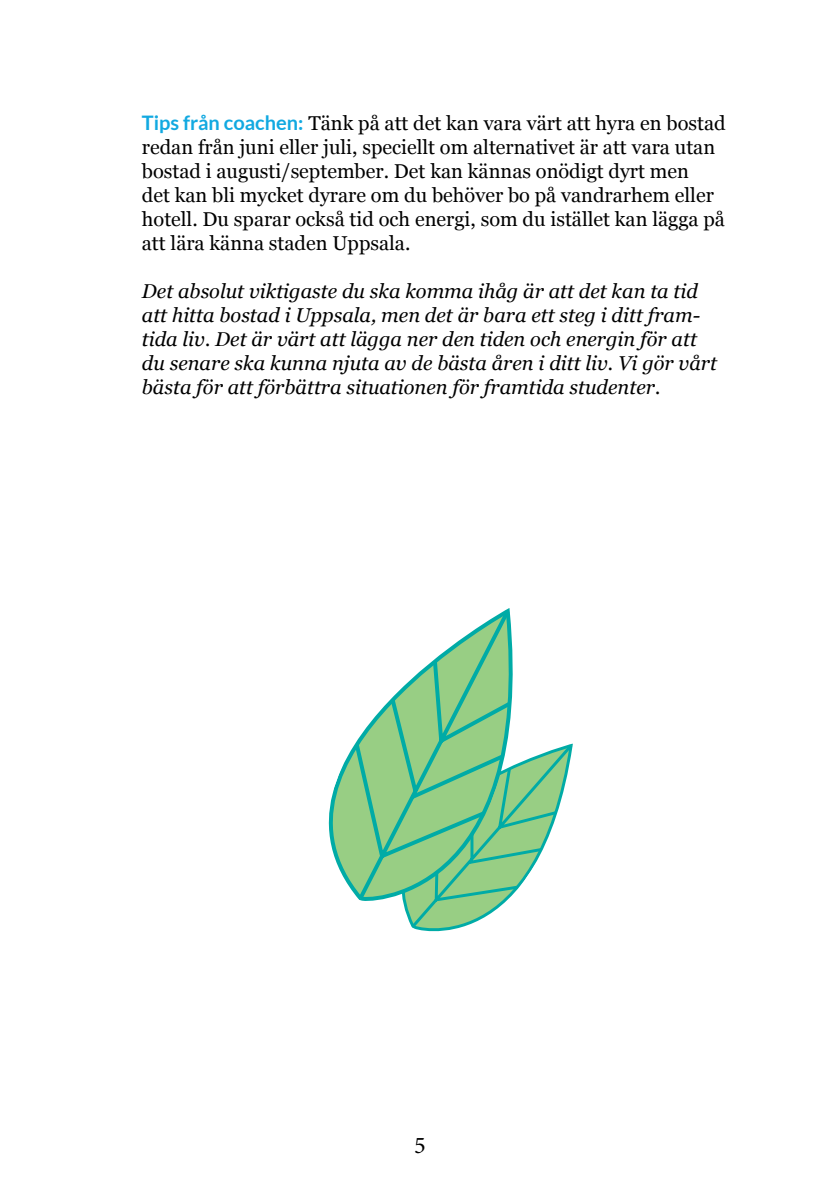
<style>
.page{position:relative;width:840px;height:1191px;background:#fff}
.page>*{position:absolute;margin:0;border:0;box-sizing:border-box;transform-origin:0 0}
.t1{font:24px "Minion Pro";color:#000}
.t2{font:20px/24px "Georgia";color:#000}
.t3{font:italic 20px/24px "Georgia";color:#000}
.s1{font-family:"Lato";font-weight:700;color:#12a9e1}
</style>
<div class="page">
<svg style="left:408px;top:743px;width:165px;height:187px"></svg>
<svg style="left:328px;top:743px;width:206px;height:161px"></svg>
<svg style="left:352px;top:608px;width:162px;height:295px"></svg>
<p class="t2" style="left:142px;top:110px;width:585px"><span class="s1">Tips från coachen:</span> Tänk på att det kan vara värt att hyra en bostad redan från juni eller juli, speciellt om alternativet är att vara utan bostad i augusti/september. Det kan kännas onödigt dyrt men<br>det kan bli mycket dyrare om du behöver bo på vandrarhem eller hotell. Du sparar också tid och energi, som du istället kan lägga på att lära känna staden Uppsala.</p>
<p class="t3" style="left:142px;top:278px;width:576px">Det absolut viktigaste du ska komma ihåg är att det kan ta tid att hitta bostad i Uppsala, men det är bara ett steg i ditt fram&shy;tida liv. Det är värt att lägga ner den tiden och energin för att du senare ska kunna njuta av de bästa åren i ditt liv. Vi gör vårt bästa för att förbättra situationen för framtida studenter.</p>
<p class="t1" style="left:414px;top:1128px;width:13px">5</p>
</div>
